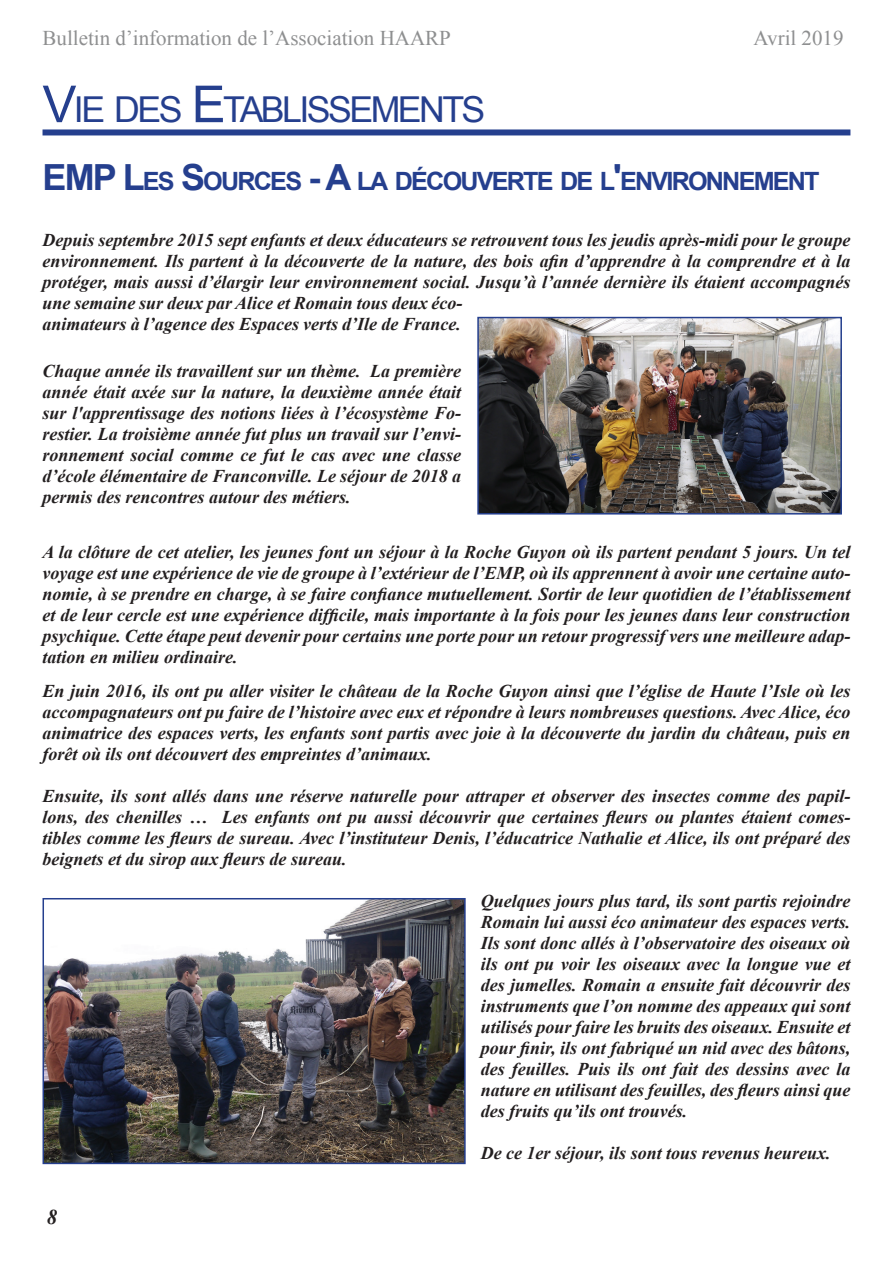
<style>
.page{position:relative;width:893px;height:1263px;background:#fff}
.page>*{position:absolute;margin:0;border:0;box-sizing:border-box;transform-origin:0 0}
.t1{font:35.7px "Arial";letter-spacing:-.07em;color:#253f8e}
.t2{font:700 25.2px "Arial";letter-spacing:-.07em;color:#253f8e}
.t3{font:21px "Times New Roman";color:#8e8f90}
.t4{font:italic 700 21px "Times New Roman";color:#231f20}
.t5{font:italic 700 18px/21px "Times New Roman";color:#231f20;text-align:justify}
.s1{font-size:51px}
.s2{font-size:36px}
</style>
<div class="page">
<div style="left:43px;top:129px;width:807px;height:6px;background:#253f8e"></div>
<img style="left:480px;top:320px;width:359px;height:191px">
<div style="left:477px;top:317px;width:365px;height:197px;border:2px solid #253f8e"></div>
<img style="left:46px;top:901px;width:417px;height:260px">
<div style="left:43px;top:898px;width:423px;height:266px;border:2px solid #253f8e"></div>
<p class="t3" style="left:43px;top:24px;width:410px">Bulletin d’information de l’Association HAARP</p>
<p class="t3" style="left:753px;top:24px;width:92px">Avril 2019</p>
<h1 class="t1" style="left:43px;top:86px;width:444px"><span class="s1">V</span>IE DES <span class="s1">E</span>TABLISSEMENTS</h1>
<h2 class="t2" style="left:43px;top:164px;width:779px"><span class="s2">EM P L</span>ES <span class="s2">S</span>OURCES <span class="s2">- A</span> LA DÉCOUVERTE DE L<span class="s2">'</span>ENVIRONNEMENT</h2>
<p class="t5" style="left:43px;top:229px;width:809px;text-align:left">Depuis septembre 2015 sept enfants et deux éducateurs se retrouvent tous les jeudis après-midi pour le groupe environnement. Ils partent à la découverte de la nature, des bois afin d’apprendre à la comprendre et à la protéger, mais aussi d’élargir leur environnement social. Jusqu’à l’année dernière ils étaient accompagnés une semaine sur deux par Alice et Romain tous deux éco-<br>animateurs à l’agence des Espaces verts d’Ile de France.</p>
<p class="t5" style="left:43px;top:360px;width:420px">Chaque année ils travaillent sur un thème. La première année était axée sur la nature, la deuxième année était sur l'apprentissage des notions liées à l’écosystème Fo&shy;restier. La troisième année fut plus un travail sur l’envi&shy;ronnement social comme ce fut le cas avec une classe d’école élémentaire de Franconville. Le séjour de 2018 a permis des rencontres autour des métiers.</p>
<p class="t5" style="left:43px;top:541px;width:809px">A la clôture de cet atelier, les jeunes font un séjour à la Roche Guyon où ils partent pendant 5 jours. Un tel voyage est une expérience de vie de groupe à l’extérieur de l’EMP, où ils apprennent à avoir une certaine auto&shy;nomie, à se prendre en charge, à se faire confiance mutuellement. Sortir de leur quotidien de l’établissement et de leur cercle est une expérience difficile, mais importante à la fois pour les jeunes dans leur construction psychique. Cette étape peut devenir pour certains une porte pour un retour progressif vers une meilleure adap&shy;tation en milieu ordinaire.</p>
<p class="t5" style="left:43px;top:679px;width:809px">En juin 2016, ils ont pu aller visiter le château de la Roche Guyon ainsi que l’église de Haute l’Isle où les accompagnateurs ont pu faire de l’histoire avec eux et répondre à leurs nombreuses questions. Avec Alice, éco animatrice des espaces verts, les enfants sont partis avec joie à la découverte du jardin du château, puis en forêt où ils ont découvert des empreintes d’animaux.</p>
<p class="t5" style="left:43px;top:784px;width:809px">Ensuite, ils sont allés dans une réserve naturelle pour attraper et observer des insectes comme des papil&shy;lons, des chenilles … Les enfants ont pu aussi découvrir que certaines fleurs ou plantes étaient comes&shy;tibles comme les fleurs de sureau. Avec l’instituteur Denis, l’éducatrice Nathalie et Alice, ils ont préparé des beignets et du sirop aux fleurs de sureau.</p>
<p class="t5" style="left:481px;top:889px;width:371px">Quelques jours plus tard, ils sont partis rejoindre Romain lui aussi éco animateur des espaces verts.<br>Ils sont donc allés à l’observatoire des oiseaux où ils ont pu voir les oiseaux avec la longue vue et des jumelles. Romain a ensuite fait découvrir des instruments que l’on nomme des appeaux qui sont utilisés pour faire les bruits des oiseaux. Ensuite et pour finir, ils ont fabriqué un nid avec des bâtons, des feuilles. Puis ils ont fait des dessins avec la nature en utilisant des feuilles, des fleurs ainsi que des fruits qu’ils ont trouvés.</p>
<p class="t5" style="left:481px;top:1142px;width:352px">De ce 1er séjour, ils sont tous revenus heureux.</p>
<p class="t4" style="left:47px;top:1202px;width:12px">8</p>
</div>
